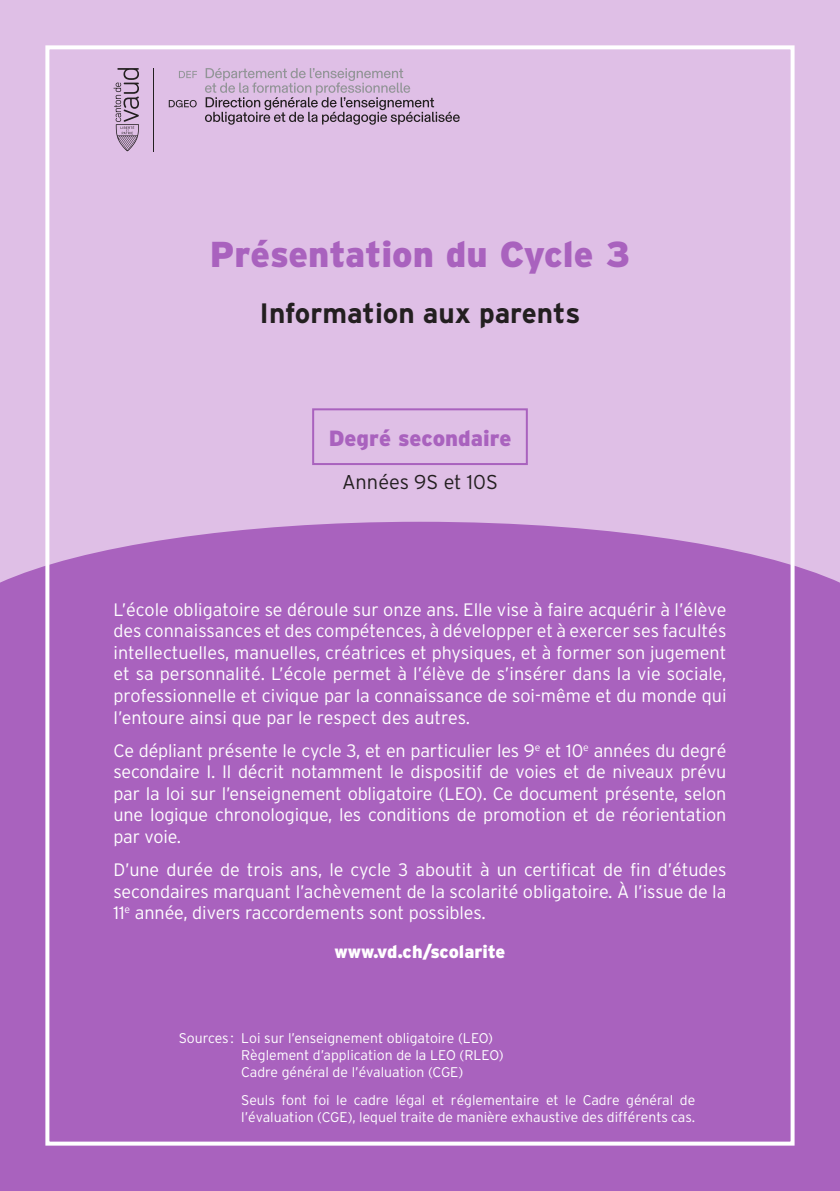
<style>
.page{position:relative;width:840px;height:1191px;background:#fff}
.page>*{position:absolute;margin:0;border:0;box-sizing:border-box;transform-origin:0 0}
.t1{font:900 36px "Interstate";color:#a962be}
.t2{font:700 28px "Interstate";color:#231f20}
.t3{font:900 22px "Interstate";color:#a962be}
.t4{font:300 20px "Interstate";color:#231f20}
.t5{font:300 18px/21.6px "Interstate";letter-spacing:-.01em;color:#fff;text-align:justify}
.t6{font:900 18px "Interstate";color:#fff}
.t7{font:300 14px/16.8px "Interstate";color:#fff}
</style>
<div class="page">
<div style="left:0;top:0;width:839px;height:1191px;background:#dfbfe6"></div>
<div style="left:0;top:522px;width:839px;height:669px;background:#a962be"></div>
<div style="left:312px;top:408px;width:215px;height:57px;border:2px solid #a962be"></div>
<div style="left:45px;top:45px;width:749px;height:1100px;border:4px solid #fff"></div>
<hr style="left:153px;top:68px;width:1px;height:83px;background:#231f20">
<svg style="left:169px;top:68px;width:290px;height:57px"></svg>
<svg style="left:113px;top:68px;width:26px;height:83px"></svg>
<h1 class="t1" style="left:210px;top:234px;width:421px">Présentation du Cycle 3</h1>
<h2 class="t2" style="left:259px;top:298px;width:322px">Information aux parents</h2>
<p class="t3" style="left:328px;top:425px;width:184px">Degré secondaire</p>
<p class="t4" style="left:342px;top:471px;width:157px">Années 9S et 10S</p>
<p class="t5" style="left:113px;top:598px;width:614px">L’école obligatoire se déroule sur onze ans. Elle vise à faire acquérir à l’élève des connaissances et des compétences, à développer et à exercer ses facultés intellectuelles, manuelles, créatrices et physiques, et à former son jugement et sa personnalité. L’école permet à l’élève de s’insérer dans la vie sociale, professionnelle et civique par la connaissance de soi-même et du monde qui l’entoure ainsi que par le respect des autres.</p>
<p class="t5" style="left:113px;top:739px;width:614px">Ce dépliant présente le cycle 3, et en particulier les 9<sup>e</sup> et 10<sup>e</sup> années du degré secondaire I. Il décrit notamment le dispositif de voies et de niveaux prévu par la loi sur l’enseignement obligatoire (LEO). Ce document présente, selon une logique chronologique, les conditions de promotion et de réorientation par voie.</p>
<p class="t5" style="left:113px;top:858px;width:614px">D’une durée de trois ans, le cycle 3 aboutit à un certificat de fin d’études secondaires marquant l’achèvement de la scolarité obligatoire. À l’issue de la 11<sup>e</sup> année, divers raccordements sont possibles.</p>
<p class="t6" style="left:334px;top:941px;width:172px">www.vd.ch/scolarite</p>
<p class="t7" style="left:241px;top:1030px;width:264px;text-indent:-62px">Sources : Loi sur l’enseignement obligatoire (LEO)<br>Règlement d’application de la LEO (RLEO)<br>Cadre général de l’évaluation (CGE)</p>
<p class="t7" style="left:241px;top:1091px;width:455px">Seuls font foi le cadre légal et réglementaire et le Cadre général de l’évaluation (CGE), lequel traite de manière exhaustive des différents cas.</p>
</div>
